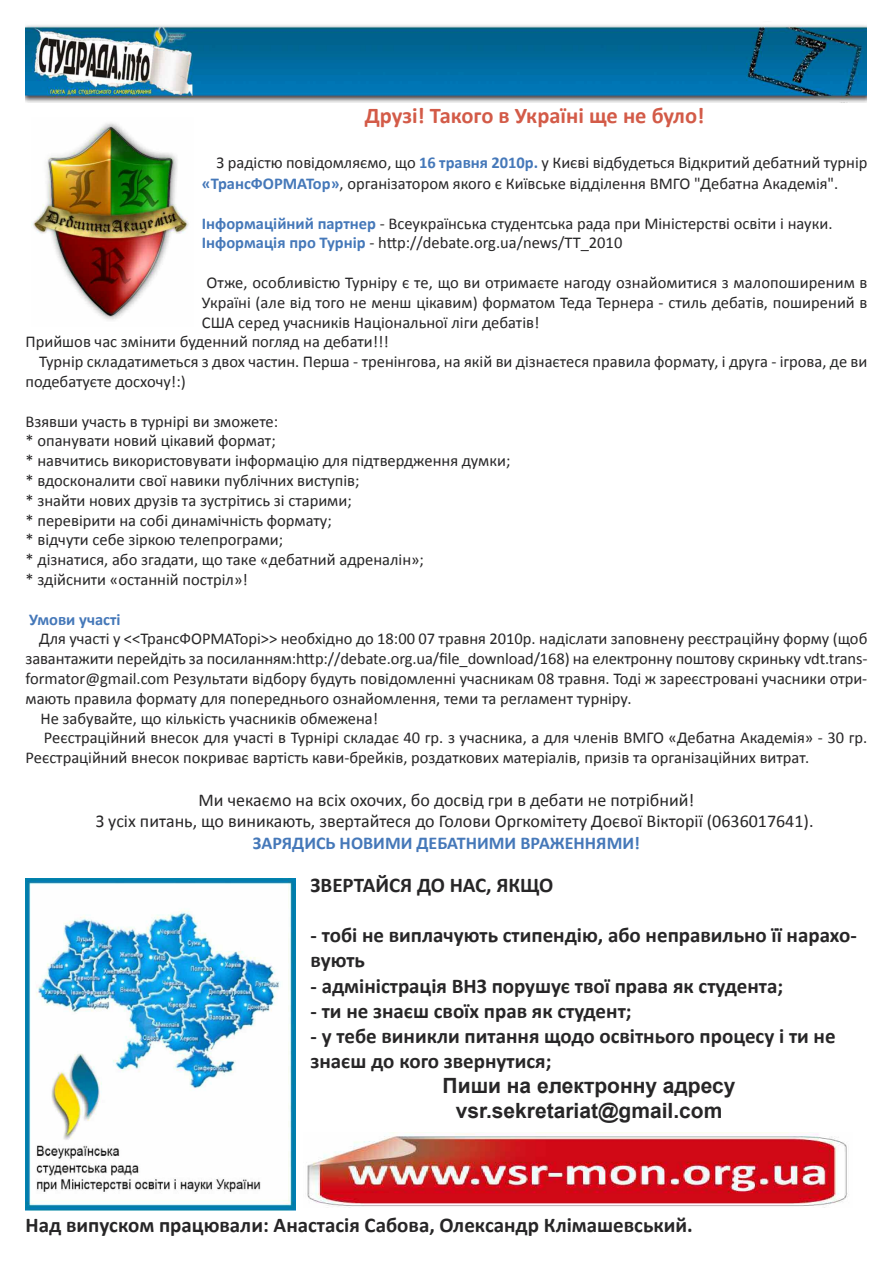
<style>
.page{position:relative;width:893px;height:1263px;background:#fff}
.page>*{position:absolute;margin:0;border:0;box-sizing:border-box;transform-origin:0 0}
.t1{font:700 22.5px "Calibri";color:#d35b48}
.t2{font:700 21px/25.2px "Calibri";color:#272627}
.t3{font:700 21px/25.2px "Arial";color:#272627;text-align:center}
.t4{font:18px/21.6px "Calibri";color:#272627}
.t5{font:700 18px "Calibri";color:#4578b9}
.t6{font:16.5px/19.8px "Calibri";color:#272627}
.t7{font:700 16.5px "Calibri";color:#4578b9}
.s1{font-weight:700;color:#4578b9}
</style>
<div class="page">
<img style="left:26px;top:25px;width:841px;height:77px">
<img style="left:26px;top:879px;width:269px;height:331px">
<img style="left:307px;top:1132px;width:541px;height:76px">
<img style="left:32px;top:123px;width:157px;height:197px">
<h1 class="t1" style="left:365px;top:106px;width:341px">Друзі! Такого в Україні ще не було!</h1>
<p class="t6" style="left:202px;top:154px;width:667px;line-height:20.5px;text-indent:15px">З радістю повідомляємо, що <span class="s1">16 травня 2010р.</span> у Києві відбудеться Відкритий дебатний турнір <span class="s1">«ТрансФОРМАТор»</span>, організатором якого є Київське відділення ВМГО "Дебатна Академія".</p>
<p class="t6" style="left:202px;top:214px;width:632px"><span class="s1">Інформаційний партнер</span> - Всеукраїнська студентська рада при Міністерстві освіти і науки.<br><span class="s1">Інформація про Турнір</span> - http://debate.org.ua/news/TT_2010</p>
<p class="t6" style="left:207px;top:274px;width:662px">Отже, особливістю Турніру є те, що ви отримаєте нагоду ознайомитися з малопоширеним в</p>
<p class="t6" style="left:202px;top:294px;width:667px">Україні (але від того не менш цікавим) форматом Теда Тернера - стиль дебатів, поширений в</p>
<p class="t6" style="left:202px;top:313px;width:339px">США серед учасників Національної ліги дебатів!</p>
<p class="t6" style="left:26px;top:333px;width:365px">Прийшов час змінити буденний погляд на дебати!!!</p>
<p class="t6" style="left:39px;top:353px;width:830px">Турнір складатиметься з двох частин. Перша - тренінгова, на якій ви дізнаєтеся правила формату, і друга - ігрова, де ви</p>
<p class="t6" style="left:26px;top:373px;width:162px">подебатуєте досхочу!:)</p>
<p class="t6" style="left:26px;top:412px;width:486px">Взявши участь в турнірі ви зможете:<br>* опанувати новий цікавий формат;<br>* навчитись використовувати інформацію для підтвердження думки; * вдосконалити свої навики публічних виступів;<br>* знайти нових друзів та зустрітись зі старими;<br>* перевірити на собі динамічність формату;<br>* відчути себе зіркою телепрограми;<br>* дізнатися, або згадати, що таке «дебатний адреналін»;<br>* здійснити «останній постріл»!</p>
<p class="t7" style="left:29px;top:612px;width:93px">Умови участі</p>
<p class="t6" style="left:39px;top:630px;width:830px">Для участі у &lt;&lt;ТрансФОРМАТорі&gt;&gt; необхідно до 18:00 07 травня 2010р. надіслати заповнену реєстраційну форму (щоб</p>
<p class="t6" style="left:26px;top:650px;width:843px">завантажити перейдіть за посиланням:http://debate.org.ua/file_download/168) на електронну поштову скриньку vdt.trans-</p>
<p class="t6" style="left:26px;top:670px;width:843px">formator@gmail.com Результати відбору будуть повідомленні учасникам 08 травня. Тоді ж зареєстровані учасники отри-</p>
<p class="t6" style="left:26px;top:690px;width:608px">мають правила формату для попереднього ознайомлення, теми та регламент турніру.</p>
<p class="t6" style="left:40px;top:709px;width:339px">Не забувайте, що кількість учасників обмежена!</p>
<p class="t6" style="left:44px;top:729px;width:825px">Реєстраційний внесок для участі в Турнірі складає 40 гр. з учасника, а для членів ВМГО «Дебатна Академія» - 30 гр.</p>
<p class="t6" style="left:26px;top:749px;width:785px">Реєстраційний внесок покриває вартість кави-брейків, роздаткових матеріалів, призів та організаційних витрат.</p>
<p class="t4" style="left:96px;top:790px;width:719px;text-indent:103px">Ми чекаємо на всіх охочих, бо досвід гри в дебати не потрібний!<br>З усіх питань, що виникають, звертайтеся до Голови Оргкомітету Доєвої Вікторії (0636017641).</p>
<p class="t5" style="left:253px;top:835px;width:388px">ЗАРЯДИСЬ НОВИМИ ДЕБАТНИМИ ВРАЖЕННЯМИ!</p>
<p class="t2" style="left:310px;top:874px;width:244px">ЗВЕРТАЙСЯ ДО НАС, ЯКЩО</p>
<p class="t2" style="left:310px;top:924px;width:548px">- тобі не виплачують стипендію, або неправильно її нарахо&shy;вують</p>
<p class="t2" style="left:310px;top:975px;width:474px">- адміністрація ВНЗ порушує твої права як студента;</p>
<p class="t2" style="left:311px;top:1000px;width:323px">- ти не знаєш своїх прав як студент;</p>
<p class="t2" style="left:311px;top:1025px;width:527px">- у тебе виникли питання щодо освітнього процесу і ти не знаєш до кого звернутися;</p>
<p class="t3" style="left:443px;top:1073px;width:294px">Пиши на електронну адресу vsr.sekretariat@gmail.com</p>
<p class="t2" style="left:26px;top:1214px;width:669px">Над випуском працювали: Анастасія Сабова, Олександр Клімашевський.</p>
</div>
